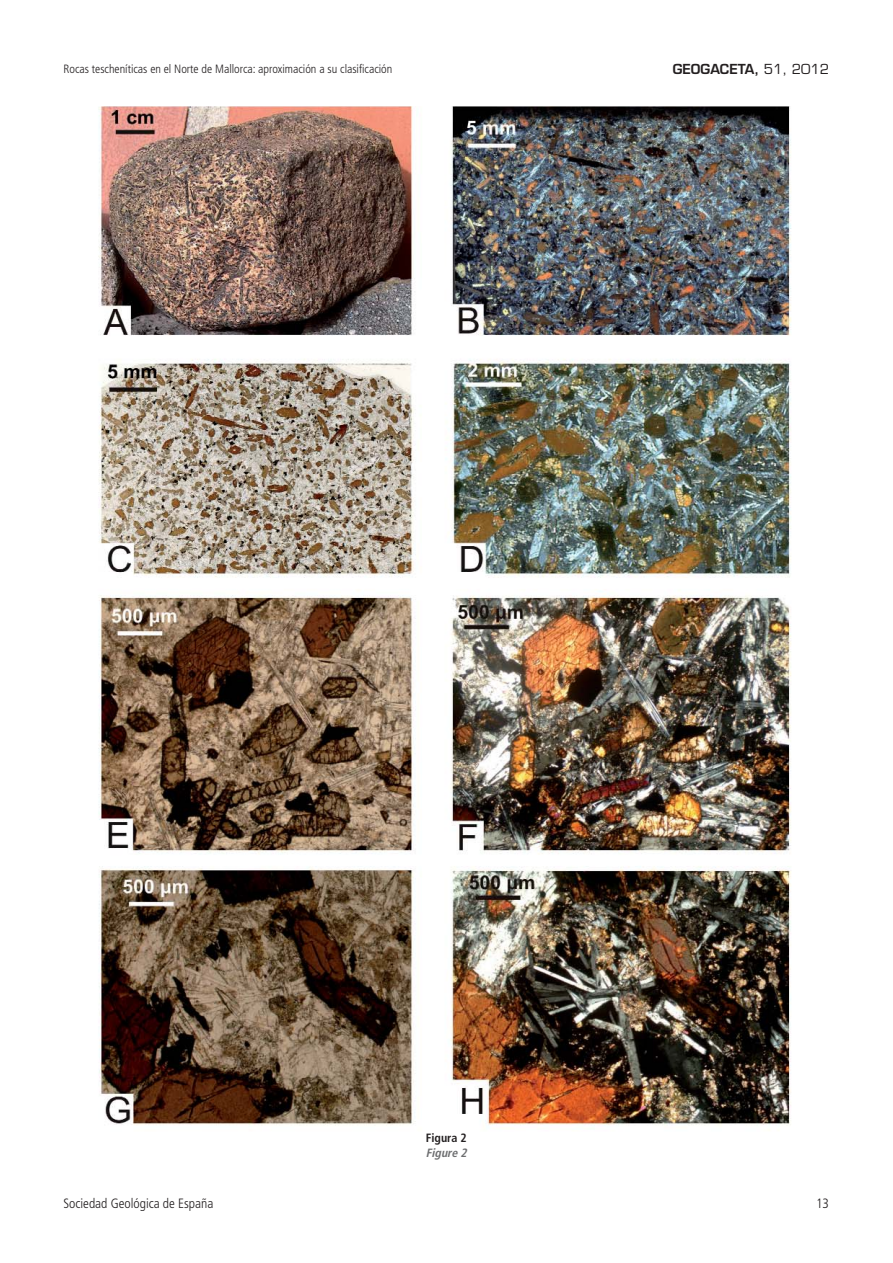
<style>
.page{position:relative;width:893px;height:1263px;background:#fff}
.page>*{position:absolute;margin:0;border:0;box-sizing:border-box;transform-origin:0 0}
.t1{font:300 condensed 13.5px "Frutiger";color:#231f20}
.t2{font:600 13.5px "Eurostile";color:#231f20}
.t3{font:300 condensed 12px "Frutiger";color:#231f20}
.t4{font:700 condensed 12px "Frutiger";color:#231f20}
.t5{font:italic 700 condensed 12px "Frutiger";color:#6d6e70}
.s1{font-weight:400}
</style>
<div class="page">
<img style="left:98px;top:106px;width:693px;height:1019px">
<p class="t3" style="left:64px;top:64px;width:330px">Rocas tescheníticas en el Norte de Mallorca: aproximación a su clasificación</p>
<p class="t2" style="left:673px;top:64px;width:158px">GEOGACETA, <span class="s1">51, 2012</span></p>
<p class="t4" style="left:426px;top:1133px;width:42px">Figura 2</p>
<p class="t5" style="left:426px;top:1148px;width:45px">Figure 2</p>
<p class="t1" style="left:64px;top:1198px;width:151px">Sociedad Geológica de España</p>
<p class="t1" style="left:816px;top:1198px;width:14px">13</p>
</div>
